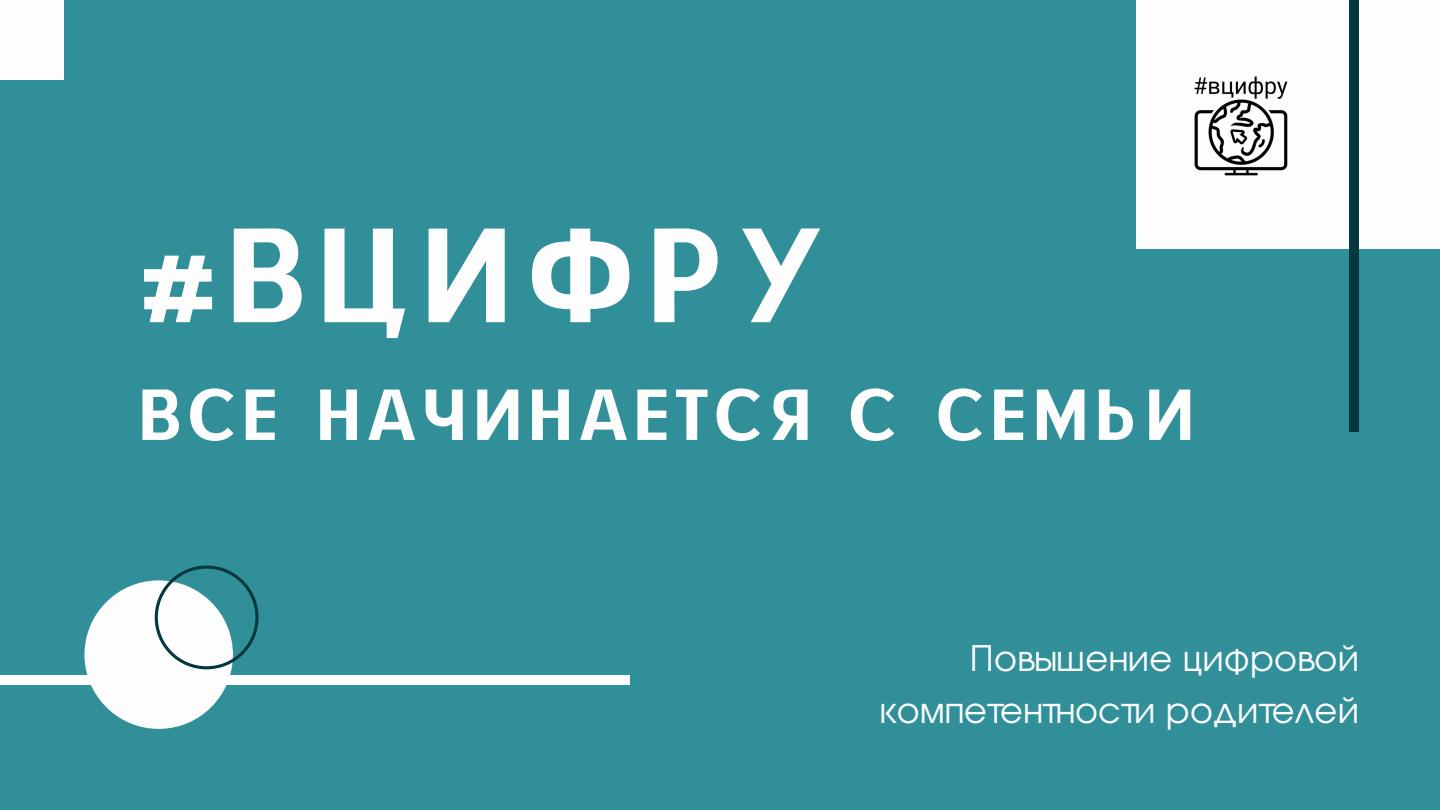
<style>
.page{position:relative;width:1440px;height:810px;background:#318f9a}
.page>*{position:absolute;margin:0;border:0;box-sizing:border-box;transform-origin:0 0}
.t1{font:130px "CAT Neuzeit";letter-spacing:.11em;color:#fdfdfd}
.t2{font:70px "CAT Neuzeit";letter-spacing:.11em;color:#fdfdfd}
.t3{font:35px/52.5px "Te X Gyre Adventor";letter-spacing:.01em;color:#fdfdfd;text-align:right}
</style>
<div class="page">
<div style="left:1136px;top:0;width:304px;height:249px;background:#fdfdfd"></div>
<div style="left:84px;top:580px;width:149px;height:149px;background:#fdfdfd;border-radius:50%"></div>
<svg style="left:155px;top:566px;width:104px;height:103px"></svg>
<div style="left:1350px;top:0;width:9px;height:432px;background:#04383f"></div>
<div style="left:0;top:675px;width:630px;height:10px;background:#fdfdfd"></div>
<div style="left:0;top:0;width:64px;height:80px;background:#fdfdfd"></div>
<img style="left:1194px;top:76px;width:94px;height:100px">
<h1 class="t1" style="left:140px;top:195px;width:684px">#ВЦИФРУ</h1>
<h2 class="t2" style="left:140px;top:371px;width:1055px">ВСЕ НАЧИНАЕТСЯ С СЕМЬИ</h2>
<p class="t3" style="left:880px;top:629px;width:481px">Повышение цифровой компетентности родителей</p>
</div>
